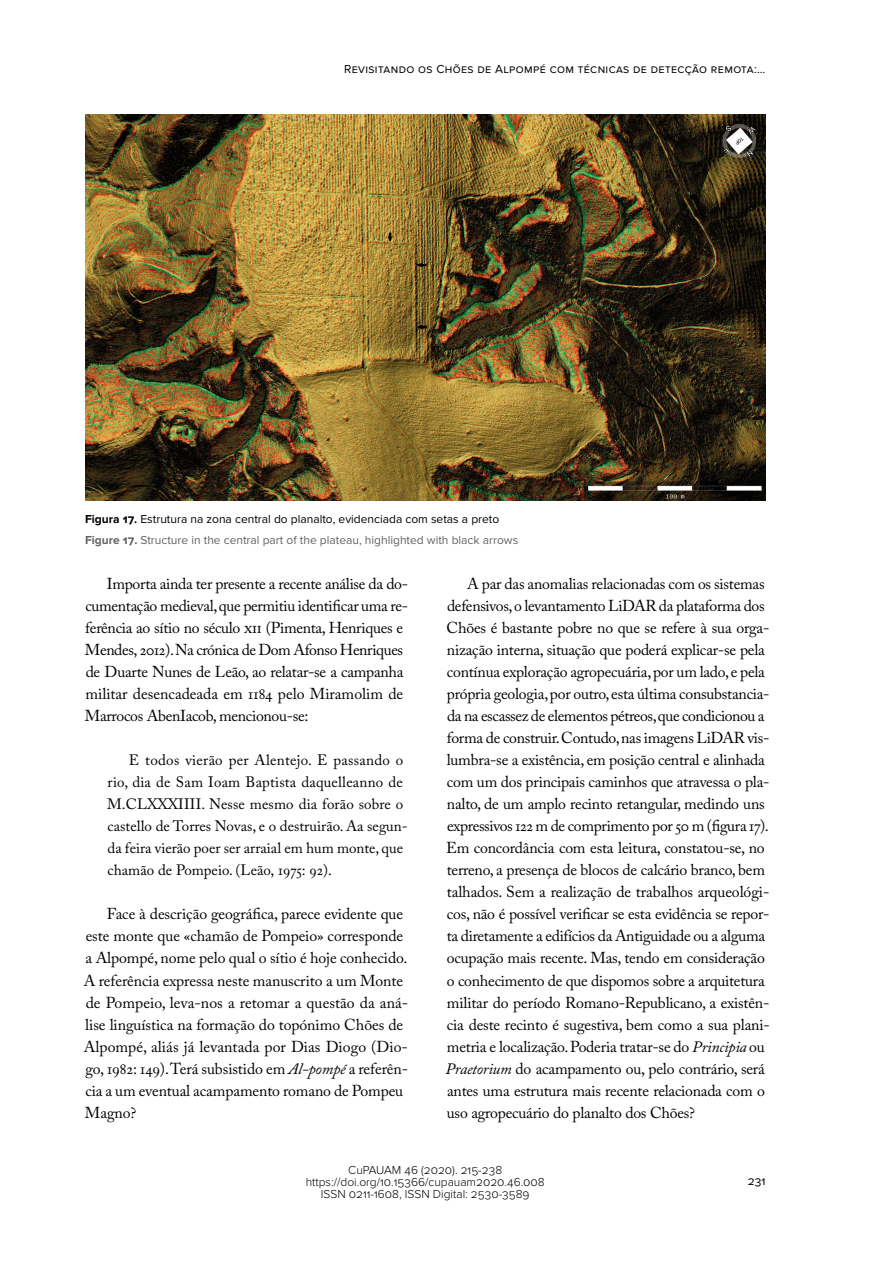
<style>
.page{position:relative;width:893px;height:1263px;background:#fff}
.page>*{position:absolute;margin:0;border:0;box-sizing:border-box;transform-origin:0 0}
.t1{font:15.75px/22px "Adobe Caslon Pro";letter-spacing:-.015em;color:#000}
.t2{font:15px/22px "Adobe Caslon Pro";letter-spacing:.005em;color:#000}
.t3{font:12px/21.6px "Proxima Nova";color:#636362}
.t4{font:300 12px/12px "Proxima Nova";color:#000;text-align:center}
.t5{font:12px "Proxima Nova";letter-spacing:.03em;color:#000}
.s1{font-weight:700;color:#000}
.s2{color:#000}
.s3{font-weight:700}
.s4{font-style:italic}
</style>
<div class="page">
<img style="left:85px;top:115px;width:680px;height:385px">
<p class="t5" style="left:344px;top:62px;width:423px">Revisitando os Chões de Alpompé com técnicas de detecção remota:…</p>
<p class="t3" style="left:85px;top:508px;width:435px"><span class="s1">Figura 17.</span> <span class="s2">Estrutura na zona central do planalto, evidenciada com setas a preto<br></span><span class="s3">Figure 17.</span> Structure in the central part of the plateau, highlighted with black arrows</p>
<p class="t1" style="left:85px;top:572px;width:325px;text-indent:22px">Importa ainda ter presente a recente análise da do‑ cumentação medieval, que permitiu identificar uma re‑ ferência ao sítio no século XII (Pimenta, Henriques e Mendes, 2012). Na crónica de Dom Afonso Henriques de Duarte Nunes de Leão, ao relatar‑se a campanha militar desencadeada em 1184 pelo Miramolim de Marrocos AbenIacob, mencionou‑se:</p>
<p class="t2" style="left:107px;top:749px;width:302px;text-indent:22px">E todos vierão per Alentejo. E passando o rio, dia de Sam Ioam Baptista daquelleanno de M.CLXXXIIII. Nesse mesmo dia forão sobre o castello de Torres Novas, e o destruirão. Aa segun‑ da feira vierão poer ser arraial em hum monte, que chamão de Pompeio. (Leão, 1975: 92).</p>
<p class="t1" style="left:84px;top:903px;width:326px;text-indent:23px">Face à descrição geográfica, parece evidente que este monte que «chamão de Pompeio» corresponde a Alpompé, nome pelo qual o sítio é hoje conhecido.<br>A referência expressa neste manuscrito a um Monte de Pompeio, leva‑nos a retomar a questão da aná‑ lise linguística na formação do topónimo Chões de Alpompé, aliás já levantada por Dias Diogo (Dio&shy;go, 1982: 149). Terá subsistido em <span class="s4">Al‑pompé</span> a referên‑ cia a um eventual acampamento romano de Pompeu Magno?</p>
<p class="t1" style="left:445px;top:572px;width:326px;text-indent:22px">A par das anomalias relacionadas com os sistemas defensivos, o levantamento LiDAR da plataforma dos Chões é bastante pobre no que se refere à sua orga‑ nização interna, situação que poderá explicar‑se pela contínua exploração agropecuária, por um lado, e pela própria geologia, por outro, esta última consubstancia‑ da na escassez de elementos pétreos, que condicionou a forma de construir. Contudo, nas imagens LiDAR vis‑ lumbra‑se a existência, em posição central e alinhada com um dos principais caminhos que atravessa o pla‑ nalto, de um amplo recinto retangular, medindo uns expressivos 122 m de comprimento por 50 m (figura 17).<br>Em concordância com esta leitura, constatou‑se, no terreno, a presença de blocos de calcário branco, bem talhados. Sem a realização de trabalhos arqueológi‑ cos, não é possível verificar se esta evidência se repor‑ ta diretamente a edifícios da Antiguidade ou a alguma ocupação mais recente. Mas, tendo em consideração o conhecimento de que dispomos sobre a arquitetura militar do período Romano‑Republicano, a existên‑ cia deste recinto é sugestiva, bem como a sua plani‑ metria e localização. Poderia tratar‑se do <span class="s4">Principia</span> ou <span class="s4">Praetorium</span> do acampamento ou, pelo contrário, será antes uma estrutura mais recente relacionada com o uso agropecuário do planalto dos Chões?</p>
<p class="t4" style="left:306px;top:1165px;width:241px">CuPAUAM 46 (2020). 215-238 https://doi.org/10.15366/cupauam2020.46.008<br>ISSN 0211-1608, ISSN Digital: 2530-3589</p>
<p class="t5" style="left:748px;top:1174px;width:19px">231</p>
</div>
